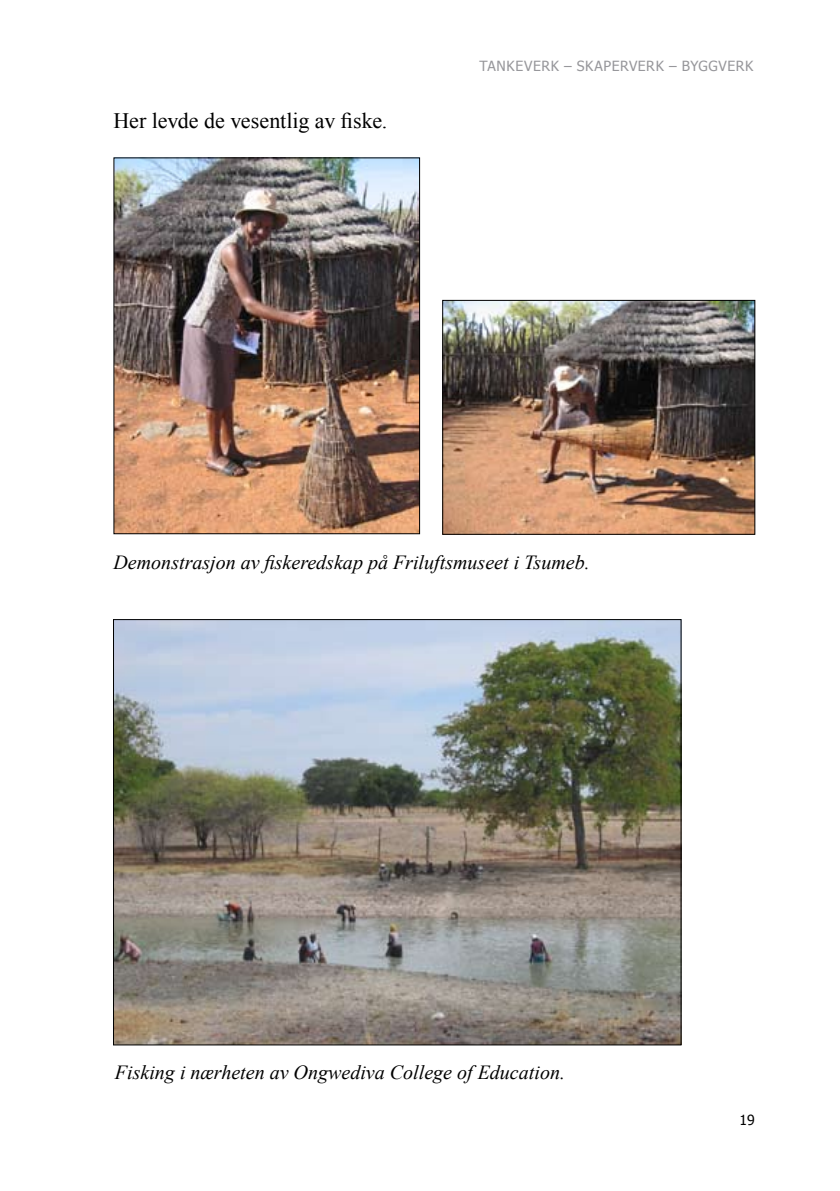
<style>
.page{position:relative;width:840px;height:1191px;background:#fff}
.page>*{position:absolute;margin:0;border:0;box-sizing:border-box;transform-origin:0 0}
.t1{font:22px "Times New Roman";letter-spacing:-.005em;color:#000}
.t2{font:italic 20px "Times New Roman";color:#000}
.t3{font:14px "Tahoma";letter-spacing:.045em;color:#97979b}
.t4{font:14px "Tahoma";color:#000}
</style>
<div class="page">
<img style="left:444px;top:302px;width:309px;height:231px">
<div style="left:442px;top:300px;width:313px;height:235px;border:1px solid #000"></div>
<img style="left:115px;top:159px;width:303px;height:373px">
<div style="left:113px;top:157px;width:307px;height:377px;border:1px solid #000"></div>
<img style="left:115px;top:621px;width:564px;height:422px">
<p class="t1" style="left:113px;top:106px;width:275px">Her levde de vesentlig av fiske.</p>
<p class="t3" style="left:479px;top:57px;width:275px">TANKEVERK – SKAPERVERK – BYGGVERK</p>
<p class="t2" style="left:113px;top:548px;width:477px">Demonstrasjon av fiskeredskap på Friluftsmuseet i Tsumeb.</p>
<p class="t2" style="left:115px;top:1058px;width:451px">Fisking i nærheten av Ongwediva College of Education.</p>
<p class="t4" style="left:739px;top:1110px;width:17px">19</p>
</div>
